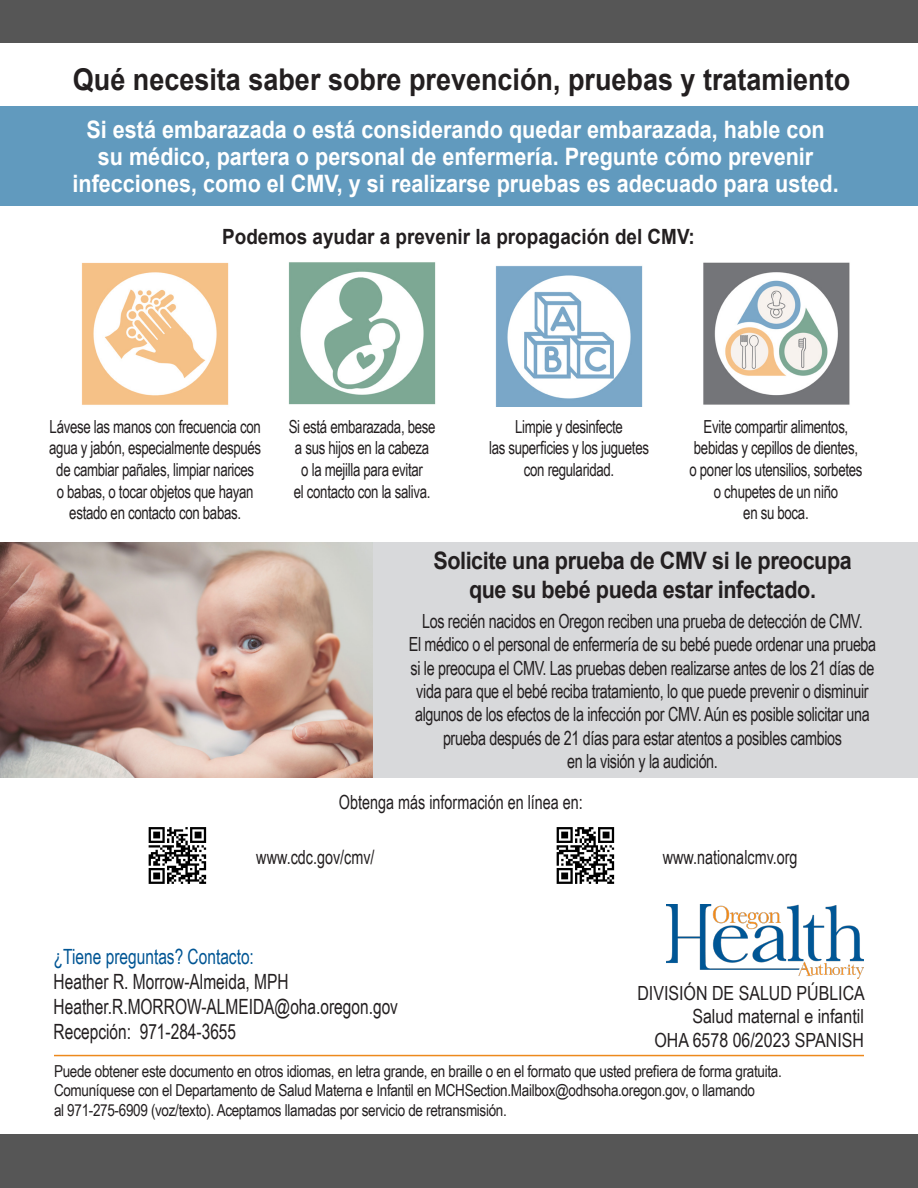
<style>
.page{position:relative;width:918px;height:1188px;background:#fff}
.page>*{position:absolute;margin:0;border:0;box-sizing:border-box;transform-origin:0 0}
.t1{font:700 30px "Arial";color:#231f20;scale:.9 1}
.t2{font:700 24px/27px "Arial";color:#fff;text-align:center;scale:.9 1}
.t3{font:700 24px/28.8px "Arial";letter-spacing:-.02em;color:#231f20;text-align:center;scale:.9 1}
.t4{font:21px "Arial Narrow";color:#231f20;scale:.9 1}
.t5{font:700 21px "Arial";color:#231f20;scale:.9 1}
.t6{font:21px "Arial Narrow";color:#005594;scale:.9 1}
.t7{font:19.5px/23.4px "Arial Narrow";letter-spacing:-.02em;color:#231f20;text-align:center;scale:.9 1}
.t8{font:19.5px "Arial Narrow";color:#231f20;scale:.9 1}
.t9{font:19.5px "Arial Narrow";color:#231f20}
.t10{font:18px/21.6px "Arial Narrow";letter-spacing:-.02em;color:#231f20;text-align:center;scale:.9 1}
.t11{font:16.5px/19.8px "Arial Narrow";letter-spacing:-.02em;color:#231f20}
</style>
<div class="page">
<div style="left:1px;top:1134px;width:917px;height:54px;background:#565656"></div>
<img style="left:0;top:542px;width:374px;height:235px">
<hr style="left:54px;top:1055px;width:810px;height:1px;background:#ed891d">
<img style="left:666px;top:905px;width:198px;height:74px">
<div style="left:1px;top:0;width:917px;height:42px;background:#565656"></div>
<img style="left:82px;top:262px;width:147px;height:143px">
<img style="left:288px;top:262px;width:148px;height:143px">
<img style="left:495px;top:265px;width:148px;height:141px">
<img style="left:703px;top:262px;width:147px;height:143px">
<div style="left:0;top:106px;width:918px;height:100px;background:#619abe"></div>
<div style="left:374px;top:542px;width:544px;height:235px;background:#d8d9db"></div>
<img style="left:148px;top:827px;width:59px;height:57px">
<img style="left:556px;top:827px;width:59px;height:57px">
<p class="t1" style="left:73px;top:58px;width:865px">Qué necesita saber sobre prevención, pruebas y tratamiento</p>
<p class="t2" style="left:72px;top:116px;width:853px">Si está embarazada o está considerando quedar embarazada, hable con su médico, partera o personal de enfermería. Pregunte cómo prevenir infecciones, como el CMV, y si realizarse pruebas es adecuado para usted.</p>
<p class="t5" style="left:222px;top:222px;width:527px">Podemos ayudar a prevenir la propagación del CMV:</p>
<p class="t10" style="left:49px;top:415px;width:237px">Lávese las manos con frecuencia con agua y jabón, especialmente después de cambiar pañales, limpiar narices<br>o babas, o tocar objetos que hayan estado en contacto con babas.</p>
<p class="t10" style="left:689px;top:415px;width:194px">Evite compartir alimentos, bebidas y cepillos de dientes, o poner los utensilios, sorbetes o chupetes de un niño<br>en su boca.</p>
<p class="t10" style="left:289px;top:415px;width:165px">Si está embarazada, bese a sus hijos en la cabeza<br>o la mejilla para evitar<br>el contacto con la saliva.</p>
<p class="t10" style="left:489px;top:415px;width:179px">Limpie y desinfecte<br>las superficies y los juguetes con regularidad.</p>
<p class="t3" style="left:433px;top:546px;width:466px">Solicite una prueba de CMV si le preocupa que su bebé pueda estar infectado.</p>
<p class="t7" style="left:409px;top:609px;width:521px">Los recién nacidos en Oregon reciben una prueba de detección de CMV.<br>El médico o el personal de enfermería de su bebé puede ordenar una prueba si le preocupa el CMV. Las pruebas deben realizarse antes de los 21 días de vida para que el bebé reciba tratamiento, lo que puede prevenir o disminuir algunos de los efectos de la infección por CMV. Aún es posible solicitar una prueba después de 21 días para estar atentos a posibles cambios<br>en la visión y la audición.</p>
<p class="t8" style="left:339px;top:788px;width:273px">Obtenga más información en línea en:</p>
<p class="t8" style="left:256px;top:843px;width:133px">www.cdc.gov/cmv/</p>
<p class="t8" style="left:663px;top:843px;width:151px">www.nationalcmv.org</p>
<p class="t6" style="left:54px;top:941px;width:224px">¿Tiene preguntas? Contacto:</p>
<p class="t4" style="left:54px;top:966px;width:263px">Heather R. Morrow-Almeida, MPH</p>
<p class="t4" style="left:54px;top:991px;width:384px">Heather.R.MORROW-ALMEIDA@oha.oregon.gov</p>
<p class="t4" style="left:54px;top:1016px;width:204px">Recepción: 971-284-3655</p>
<p class="t9" style="left:637px;top:979px;width:229px">DIVISIÓN DE SALUD PÚBLICA</p>
<p class="t9" style="left:692px;top:1002px;width:173px">Salud maternal e infantil</p>
<p class="t9" style="left:654px;top:1025px;width:211px">OHA 6578 06/2023 SPANISH</p>
<p class="t11" style="left:54px;top:1060px;width:729px">Puede obtener este documento en otros idiomas, en letra grande, en braille o en el formato que usted prefiera de forma gratuita.<br>Comuníquese con el Departamento de Salud Materna e Infantil en MCHSection.Mailbox@odhsoha.oregon.gov, o llamando<br>al 971-275-6909 (voz/texto). Aceptamos llamadas por servicio de retransmisión.</p>
</div>
